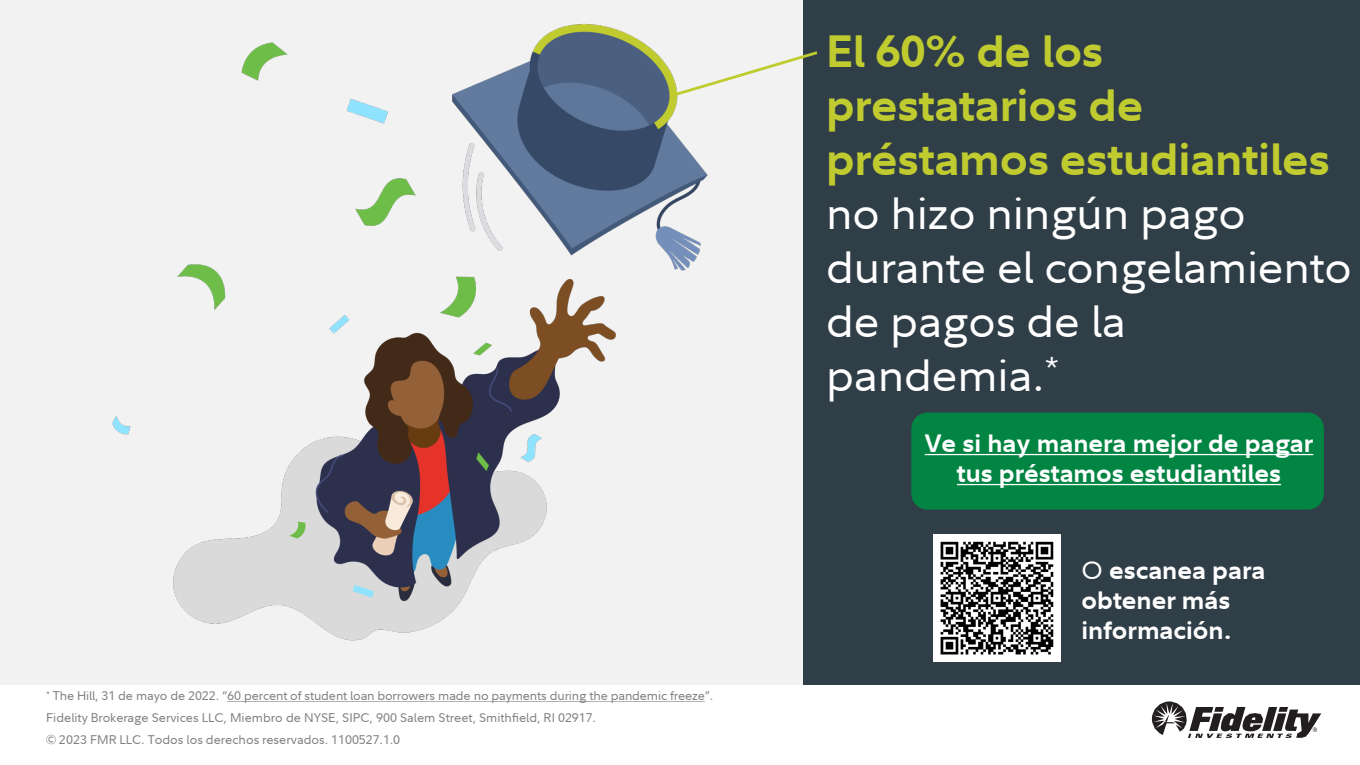
<style>
.page{position:relative;width:1360px;height:765px;background:#fff}
.page>*{position:absolute;margin:0;border:0;box-sizing:border-box;transform-origin:0 0}
.t1{font:45px/54px "Fidelity Sans";letter-spacing:-.005em;color:#fff}
.t2{font:700 25px/30px "Fidelity Sans";color:#fff;text-align:center}
.t3{font:12.5px "Fidelity Sans";letter-spacing:-.01em;color:#7f7f7f}
.s1{font-weight:700;color:#c0cb30}
.s2{font-weight:400}
</style>
<div class="page">
<svg style="left:1029px;top:684px;width:60px;height:1px"></svg>
<div style="left:0;top:0;width:1175px;height:684px;background:#f2f2f2"></div>
<div style="left:803px;top:0;width:557px;height:684px;background:#303e48"></div>
<svg style="left:227px;top:701px;width:478px;height:1px"></svg>
<svg style="left:1152px;top:701px;width:169px;height:37px"></svg>
<img style="left:112px;top:23px;width:596px;height:618px">
<svg style="left:673px;top:49px;width:145px;height:49px"></svg>
<div style="left:911px;top:413px;width:413px;height:97px;background:#028442;border-radius:16px"></div>
<svg style="left:925px;top:454px;width:388px;height:1px"></svg>
<svg style="left:957px;top:484px;width:324px;height:1px"></svg>
<div style="left:933px;top:534px;width:128px;height:128px;background:#fff"></div>
<img style="left:940px;top:541px;width:114px;height:114px">
<p class="t3" style="left:46px;top:688px;width:669px"><sup>*</sup> The Hill, 31 de mayo de 2022. “60 percent of student loan borrowers made no payments during the pandemic freeze”.</p>
<p class="t3" style="left:46px;top:709px;width:552px">Fidelity Brokerage Services LLC, Miembro de NYSE, SIPC, 900 Salem Street, Smithfield, RI 02917.</p>
<p class="t3" style="left:46px;top:731px;width:356px">© 2023 FMR LLC. Todos los derechos reservados. 1100527.1.0</p>
<p class="t1" style="left:826px;top:24px;width:527px"><span class="s1">El 60% de los prestatarios de préstamos estudiantiles </span>no hizo ningún pago durante el congelamiento de pagos de la pandemia.<sup>*</sup></p>
<p class="t2" style="left:925px;top:428px;width:390px">Ve si hay manera mejor de pagar tus préstamos estudiantiles</p>
<p class="t2" style="left:1081px;top:554px;width:185px;text-align:left"><span class="s2">O</span> escanea para obtener más información.</p>
</div>
